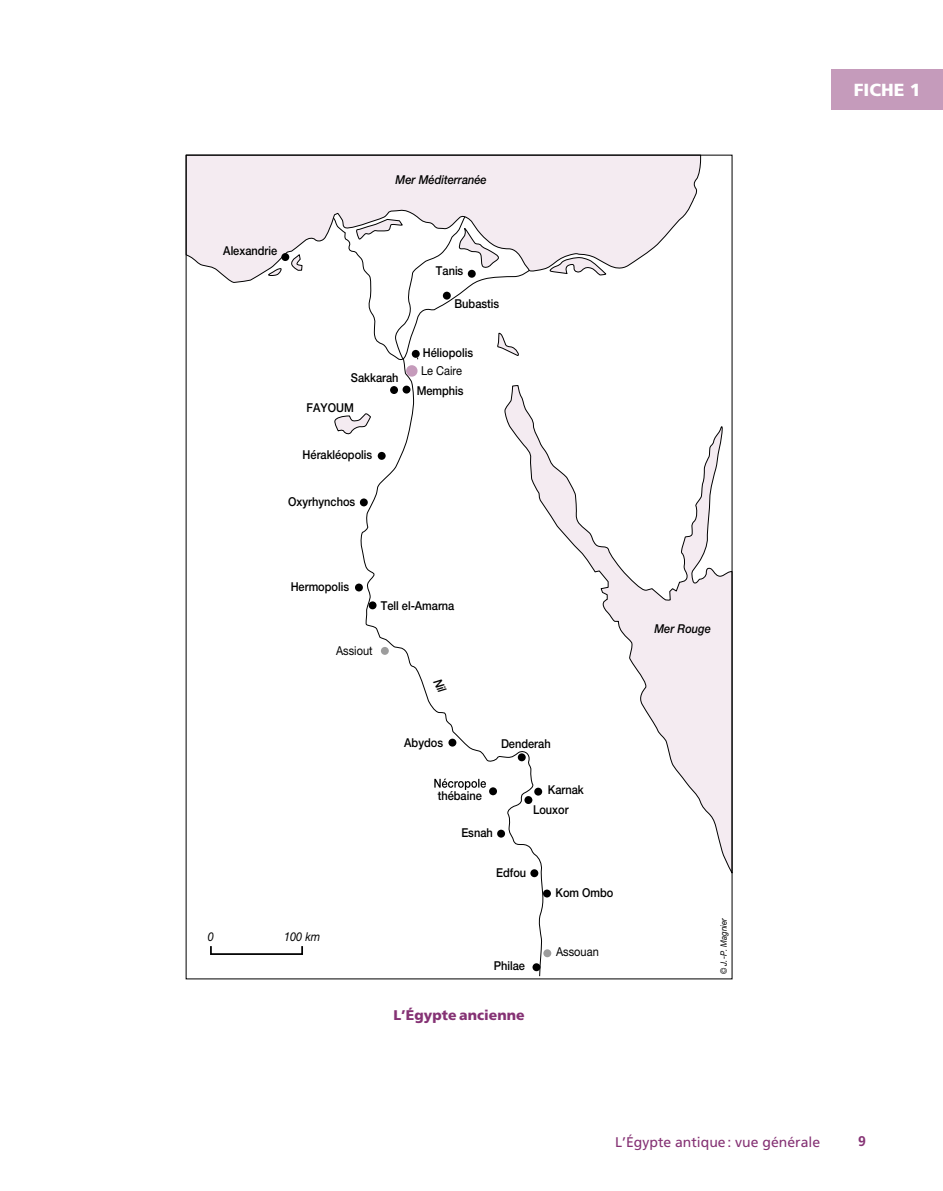
<style>
.page{position:relative;width:943px;height:1191px;background:#fff}
.page>*{position:absolute;margin:0;border:0;box-sizing:border-box;transform-origin:0 0}
.t1{font:900 17.5px "Frutiger";color:#fff}
.t2{font:14px "Frutiger";color:#853274}
.t3{font:900 14px "Frutiger";color:#853274}
.t4{font:700 14px "Frutiger";color:#853274}
.t5{font:500 12.25px "Helvetica Neue";color:#000;scale:.9 1}
.t6{font:italic 500 12.25px "Helvetica Neue";color:#000;scale:.9 1}
.t7{font:12.25px "Helvetica Neue";color:#000;scale:.9 1}
.t8{font:italic 12.25px "Helvetica Neue";color:#000;scale:.9 1}
.t9{font:italic 8.75px "Helvetica Neue";letter-spacing:-.005em;color:#000;scale:.9 1}
</style>
<div class="page">
<div style="left:831px;top:69px;width:112px;height:40px;background:#c59bbb"></div>
<svg style="left:188px;top:157px;width:513px;height:126px;background:#f3ebf0"></svg>
<svg style="left:334px;top:415px;width:25px;height:20px"></svg>
<svg style="left:359px;top:216px;width:371px;height:761px"></svg>
<div style="left:532px;top:963px;width:8px;height:8px;background:#000;border-radius:50%"></div>
<div style="left:543px;top:889px;width:8px;height:8px;background:#000;border-radius:50%"></div>
<div style="left:530px;top:869px;width:8px;height:8px;background:#000;border-radius:50%"></div>
<div style="left:497px;top:829px;width:8px;height:8px;background:#000;border-radius:50%"></div>
<div style="left:524px;top:796px;width:8px;height:8px;background:#000;border-radius:50%"></div>
<div style="left:534px;top:787px;width:8px;height:8px;background:#000;border-radius:50%"></div>
<div style="left:518px;top:753px;width:7px;height:8px;background:#000;border-radius:50%"></div>
<div style="left:448px;top:738px;width:8px;height:8px;background:#000;border-radius:50%"></div>
<div style="left:368px;top:601px;width:8px;height:8px;background:#000;border-radius:50%"></div>
<div style="left:355px;top:583px;width:8px;height:8px;background:#000;border-radius:50%"></div>
<div style="left:360px;top:498px;width:8px;height:8px;background:#000;border-radius:50%"></div>
<div style="left:378px;top:452px;width:7px;height:8px;background:#000;border-radius:50%"></div>
<div style="left:402px;top:385px;width:8px;height:8px;background:#000;border-radius:50%"></div>
<div style="left:281px;top:253px;width:8px;height:8px;background:#000;border-radius:50%"></div>
<div style="left:390px;top:386px;width:8px;height:8px;background:#000;border-radius:50%"></div>
<div style="left:408px;top:367px;width:8px;height:8px;background:#c59bbb;border-radius:50%"></div>
<div style="left:406px;top:365px;width:11px;height:12px;border:4px solid #c59bbb;border-radius:50%"></div>
<div style="left:381px;top:647px;width:8px;height:8px;background:#9c9c9c;border-radius:50%"></div>
<div style="left:489px;top:787px;width:8px;height:8px;background:#000;border-radius:50%"></div>
<div style="left:543px;top:949px;width:8px;height:8px;background:#9c9c9c;border-radius:50%"></div>
<svg style="left:332px;top:217px;width:198px;height:145px"></svg>
<svg style="left:290px;top:255px;width:13px;height:16px"></svg>
<svg style="left:268px;top:268px;width:14px;height:9px"></svg>
<svg style="left:433px;top:677px;width:14px;height:16px"></svg>
<p class="t6" style="left:395px;top:169px;width:103px">Mer Méditerranée</p>
<p class="t5" style="left:223px;top:241px;width:61px">Alexandrie</p>
<p class="t5" style="left:351px;top:368px;width:54px">Sakkarah</p>
<p class="t5" style="left:306px;top:397px;width:54px">FAYOUM</p>
<p class="t5" style="left:302px;top:445px;width:79px">Hérakléopolis</p>
<p class="t5" style="left:288px;top:491px;width:76px">Oxyrhynchos</p>
<p class="t5" style="left:436px;top:261px;width:32px">Tanis</p>
<p class="t5" style="left:454px;top:294px;width:51px">Bubastis</p>
<p class="t5" style="left:423px;top:343px;width:57px">Héliopolis</p>
<p class="t7" style="left:421px;top:362px;width:47px">Le Caire</p>
<p class="t5" style="left:416px;top:381px;width:54px">Memphis</p>
<p class="t5" style="left:291px;top:576px;width:66px">Hermopolis</p>
<p class="t5" style="left:381px;top:595px;width:83px">Tell el-Amarna</p>
<p class="t7" style="left:336px;top:641px;width:42px">Assiout</p>
<p class="t5" style="left:404px;top:732px;width:45px">Abydos</p>
<p class="t5" style="left:501px;top:733px;width:57px">Denderah</p>
<p class="t5" style="left:437px;top:785px;width:51px">thébaine</p>
<p class="t5" style="left:461px;top:822px;width:36px">Esnah</p>
<p class="t5" style="left:548px;top:780px;width:41px">Karnak</p>
<p class="t5" style="left:533px;top:799px;width:41px">Louxor</p>
<p class="t5" style="left:496px;top:862px;width:35px">Edfou</p>
<p class="t5" style="left:555px;top:883px;width:66px">Kom Ombo</p>
<p class="t8" style="left:208px;top:928px;width:8px">0</p>
<p class="t8" style="left:284px;top:928px;width:42px">100 km</p>
<p class="t5" style="left:494px;top:955px;width:36px">Philae</p>
<p class="t3" style="left:393px;top:1006px;width:133px">L’Égypte ancienne</p>
<p class="t7" style="left:556px;top:942px;width:49px">Assouan</p>
<p class="t6" style="left:654px;top:618px;width:64px">Mer Rouge</p>
<p class="t9" style="left:717px;top:974px;width:64px;rotate:-90deg">© J.-P. Magnier</p>
<h1 class="t1" style="left:853px;top:79px;width:68px">FICHE 1</h1>
<p class="t2" style="left:615px;top:1133px;width:206px">L’Égypte antique: vue générale</p>
<p class="t4" style="left:858px;top:1133px;width:9px">9</p>
</div>
